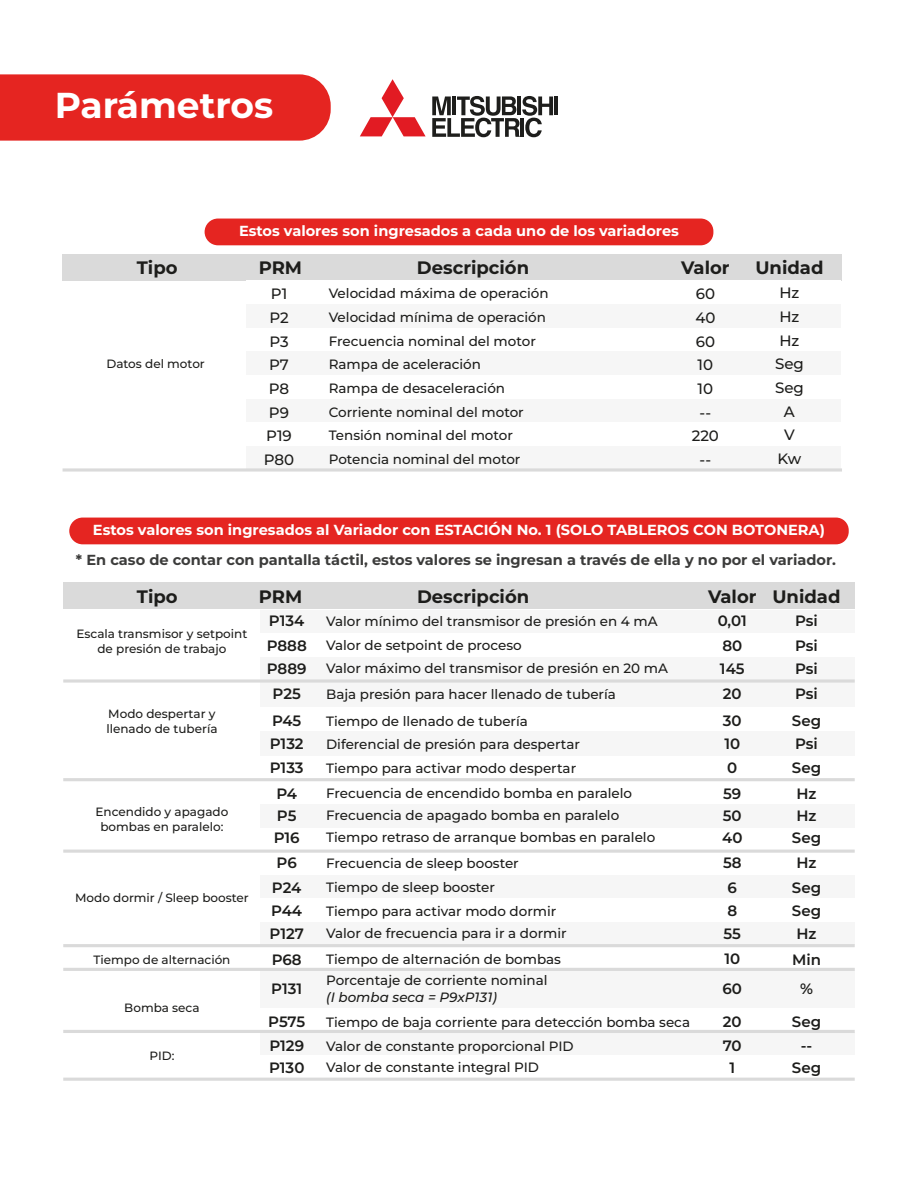
<style>
.page{position:relative;width:918px;height:1188px;background:#fff}
.page>*{position:absolute;margin:0;border:0;box-sizing:border-box;transform-origin:0 0}
.t1{font:700 36px "Montserrat";color:#fff}
.t2{font:700 18px "Montserrat";color:#1d1d1b}
.t3{font:600 15px/22.8px "Montserrat";color:#1d1d1b}
.t4{font:500 15px/23.7px "Montserrat";color:#1d1d1b;text-align:center}
.t5{font:700 14.55px "Montserrat";color:#fff}
.t6{font:700 14.55px "Montserrat";color:#3c3c3b}
.t7{font:500 13.5px/23.7px "Montserrat";color:#1d1d1b}
.t8{font:italic 500 13.5px "Montserrat";color:#1d1d1b}
.t9{font:500 12px/15px "Montserrat";color:#1d1d1b;text-align:center}
</style>
<div class="page">
<svg style="left:360px;top:79px;width:66px;height:57px"></svg>
<hr style="left:555px;top:97px;width:3px;height:18px;background:#1e1e1c">
<svg style="left:432px;top:96px;width:121px;height:41px"></svg>
<div style="left:0;top:74px;width:331px;height:67px;background:#e52521"></div>
<div style="left:63px;top:582px;width:792px;height:27px;background:#dadada"></div>
<div style="left:260px;top:804px;width:595px;height:23px;background:#f6f6f6"></div>
<div style="left:260px;top:875px;width:595px;height:23px;background:#f6f6f6"></div>
<div style="left:260px;top:922px;width:595px;height:24px;background:#f6f6f6"></div>
<div style="left:260px;top:1032px;width:595px;height:24px;background:#f6f6f6"></div>
<div style="left:260px;top:968px;width:595px;height:40px;background:#f6f6f6"></div>
<div style="left:260px;top:730px;width:595px;height:26px;background:#f6f6f6"></div>
<div style="left:260px;top:681px;width:595px;height:26px;background:#f6f6f6"></div>
<div style="left:260px;top:707px;width:595px;height:24px;background:#fff"></div>
<div style="left:260px;top:657px;width:595px;height:24px;background:#f6f6f6"></div>
<div style="left:260px;top:610px;width:595px;height:24px;background:#f6f6f6"></div>
<div style="left:260px;top:633px;width:595px;height:24px;background:#fff"></div>
<div style="left:63px;top:254px;width:779px;height:27px;background:#dadada"></div>
<div style="left:246px;top:304px;width:595px;height:24px;background:#f6f6f6"></div>
<div style="left:246px;top:352px;width:595px;height:23px;background:#f6f6f6"></div>
<div style="left:246px;top:399px;width:595px;height:24px;background:#f6f6f6"></div>
<div style="left:246px;top:446px;width:595px;height:24px;background:#f6f6f6"></div>
<hr style="left:63px;top:468px;width:779px;height:4px;background:#dadada">
<hr style="left:63px;top:679px;width:792px;height:4px;background:#e4e4e4">
<hr style="left:63px;top:778px;width:792px;height:3px;background:#dadada">
<hr style="left:63px;top:850px;width:792px;height:3px;background:#dadada">
<hr style="left:63px;top:944px;width:792px;height:3px;background:#dadada">
<hr style="left:63px;top:968px;width:792px;height:3px;background:#dadada">
<hr style="left:63px;top:1030px;width:792px;height:3px;background:#dadada">
<hr style="left:63px;top:1078px;width:792px;height:3px;background:#dadada">
<div style="left:205px;top:219px;width:508px;height:26px;background:#e52521;border-radius:13px"></div>
<div style="left:69px;top:518px;width:780px;height:26px;background:#e52521;border-radius:13px"></div>
<h1 class="t1" style="left:55px;top:81px;width:220px">Parámetros</h1>
<p class="t5" style="left:239px;top:221px;width:441px">Estos valores son ingresados a cada uno de los variadores</p>
<h2 class="t2" style="left:137px;top:256px;width:42px">Tipo</h2>
<h2 class="t2" style="left:259px;top:256px;width:45px">PRM</h2>
<h2 class="t2" style="left:417px;top:256px;width:114px">Descripción</h2>
<h2 class="t2" style="left:681px;top:256px;width:50px">Valor</h2>
<h2 class="t2" style="left:755px;top:256px;width:70px">Unidad</h2>
<p class="t4" style="left:264px;top:282px;width:32px">P1<br>P2<br>P3<br>P7<br>P8<br>P9<br>P19<br>P80</p>
<p class="t4" style="left:692px;top:282px;width:29px">60<br>40<br>60<br>10<br>10 --<br>220 --</p>
<p class="t4" style="left:775px;top:281px;width:30px">Hz<br>Hz<br>Hz<br>Seg<br>Seg<br>A<br>V<br>Kw</p>
<p class="t7" style="left:329px;top:281px;width:221px">Velocidad máxima de operación<br>Velocidad mínima de operación<br>Frecuencia nominal del motor<br>Rampa de aceleración<br>Rampa de desaceleración<br>Corriente nominal del motor<br>Tensión nominal del motor<br>Potencia nominal del motor</p>
<p class="t9" style="left:106px;top:356px;width:100px">Datos del motor</p>
<p class="t5" style="left:93px;top:520px;width:734px">Estos valores son ingresados al Variador con ESTACIÓN No. 1 (SOLO TABLEROS CON BOTONERA)</p>
<p class="t6" style="left:76px;top:550px;width:762px">* En caso de contar con pantalla táctil, estos valores se ingresan a través de ella y no por el variador.</p>
<h2 class="t2" style="left:137px;top:585px;width:42px">Tipo</h2>
<h2 class="t2" style="left:259px;top:585px;width:45px">PRM</h2>
<h2 class="t2" style="left:417px;top:585px;width:114px">Descripción</h2>
<h2 class="t2" style="left:708px;top:585px;width:134px">Valor Unidad</h2>
<p class="t9" style="left:77px;top:626px;width:172px">Escala transmisor y setpoint de presión de trabajo</p>
<p class="t9" style="left:106px;top:706px;width:113px;text-align:left">Modo despertar y llenado de tubería</p>
<p class="t9" style="left:96px;top:804px;width:134px">Encendido y apagado bombas en paralelo:</p>
<p class="t9" style="left:75px;top:890px;width:175px">Modo dormir / Sleep booster</p>
<p class="t9" style="left:93px;top:952px;width:139px">Tiempo de alternación</p>
<p class="t9" style="left:124px;top:1000px;width:77px">Bomba seca</p>
<p class="t9" style="left:150px;top:1048px;width:26px">PID:</p>
<p class="t3" style="left:269px;top:609px;width:37px">P134</p>
<p class="t3" style="left:267px;top:634px;width:42px">P888</p>
<p class="t3" style="left:267px;top:657px;width:41px">P889</p>
<p class="t3" style="left:273px;top:682px;width:30px">P25</p>
<p class="t3" style="left:272px;top:709px;width:31px">P45</p>
<p class="t3" style="left:270px;top:732px;width:35px">P132</p>
<p class="t3" style="left:270px;top:756px;width:35px">P133</p>
<p class="t3" style="left:276px;top:782px;width:22px">P4<br>P5</p>
<p class="t3" style="left:277px;top:851px;width:22px">P6</p>
<p class="t3" style="left:274px;top:826px;width:28px">P16</p>
<p class="t3" style="left:272px;top:876px;width:31px">P24</p>
<p class="t3" style="left:271px;top:899px;width:32px">P44</p>
<p class="t3" style="left:269px;top:920px;width:36px;line-height:26px">P127<br>P68</p>
<p class="t3" style="left:271px;top:977px;width:33px">P131</p>
<p class="t3" style="left:268px;top:1010px;width:38px">P575</p>
<p class="t3" style="left:269px;top:1034px;width:36px">P129</p>
<p class="t3" style="left:269px;top:1056px;width:37px">P130</p>
<p class="t7" style="left:326px;top:609px;width:333px">Valor mínimo del transmisor de presión en 4 mA</p>
<p class="t7" style="left:326px;top:633px;width:197px">Valor de setpoint de proceso</p>
<p class="t7" style="left:326px;top:656px;width:343px">Valor máximo del transmisor de presión en 20 mA</p>
<p class="t7" style="left:326px;top:682px;width:291px">Baja presión para hacer llenado de tubería</p>
<p class="t7" style="left:326px;top:709px;width:203px">Tiempo de llenado de tubería</p>
<p class="t7" style="left:326px;top:732px;width:255px">Diferencial de presión para despertar</p>
<p class="t7" style="left:326px;top:756px;width:252px">Tiempo para activar modo despertar</p>
<p class="t7" style="left:326px;top:781px;width:308px">Frecuencia de encendido bomba en paralelo</p>
<p class="t7" style="left:326px;top:803px;width:295px">Frecuencia de apagado bomba en paralelo</p>
<p class="t7" style="left:326px;top:851px;width:194px">Frecuencia de sleep booster</p>
<p class="t7" style="left:326px;top:825px;width:331px">Tiempo retraso de arranque bombas en paralelo</p>
<p class="t7" style="left:326px;top:875px;width:170px">Tiempo de sleep booster</p>
<p class="t7" style="left:326px;top:899px;width:232px">Tiempo para activar modo dormir</p>
<p class="t7" style="left:326px;top:921px;width:242px">Valor de frecuencia para ir a dormir</p>
<p class="t7" style="left:326px;top:947px;width:236px">Tiempo de alternación de bombas</p>
<p class="t7" style="left:326px;top:968px;width:223px">Porcentaje de corriente nominal</p>
<p class="t8" style="left:326px;top:988px;width:172px">(I bomba seca = P9xP131)</p>
<p class="t7" style="left:326px;top:1010px;width:365px">Tiempo de baja corriente para detección bomba seca</p>
<p class="t7" style="left:326px;top:1035px;width:249px;line-height:21.8px">Valor de constante proporcional PID<br>Valor de constante integral PID</p>
<p class="t3" style="left:718px;top:609px;width:31px">0,01</p>
<p class="t3" style="left:722px;top:634px;width:21px">80</p>
<p class="t3" style="left:720px;top:657px;width:26px">145</p>
<p class="t3" style="left:723px;top:681px;width:20px">20</p>
<p class="t3" style="left:723px;top:709px;width:20px">30</p>
<p class="t3" style="left:724px;top:732px;width:17px">10</p>
<p class="t3" style="left:727px;top:756px;width:12px">0</p>
<p class="t3" style="left:723px;top:781px;width:20px">59<br>50</p>
<p class="t3" style="left:723px;top:851px;width:20px">58</p>
<p class="t3" style="left:722px;top:826px;width:22px">40</p>
<p class="t3" style="left:728px;top:876px;width:11px">6</p>
<p class="t3" style="left:727px;top:899px;width:11px">8</p>
<p class="t3" style="left:724px;top:920px;width:19px;line-height:25.8px">55<br>10</p>
<p class="t3" style="left:723px;top:977px;width:21px">60</p>
<p class="t3" style="left:723px;top:1010px;width:20px">20</p>
<p class="t3" style="left:723px;top:1034px;width:20px">70</p>
<p class="t3" style="left:729px;top:1056px;width:7px">1</p>
<p class="t3" style="left:795px;top:609px;width:24px">Psi</p>
<p class="t3" style="left:795px;top:634px;width:24px">Psi</p>
<p class="t3" style="left:795px;top:657px;width:24px">Psi</p>
<p class="t3" style="left:795px;top:682px;width:24px">Psi</p>
<p class="t3" style="left:792px;top:709px;width:31px">Seg</p>
<p class="t3" style="left:795px;top:732px;width:24px">Psi</p>
<p class="t3" style="left:792px;top:756px;width:31px">Seg</p>
<p class="t3" style="left:796px;top:782px;width:22px">Hz<br>Hz</p>
<p class="t3" style="left:796px;top:851px;width:22px">Hz</p>
<p class="t3" style="left:792px;top:826px;width:31px">Seg</p>
<p class="t3" style="left:792px;top:876px;width:31px">Seg</p>
<p class="t3" style="left:792px;top:899px;width:31px">Seg</p>
<p class="t3" style="left:792px;top:920px;width:30px;line-height:26px">Hz<br>Min</p>
<p class="t3" style="left:800px;top:977px;width:14px">%</p>
<p class="t3" style="left:792px;top:1010px;width:31px">Seg</p>
<p class="t3" style="left:801px;top:1034px;width:13px">--</p>
<p class="t3" style="left:792px;top:1056px;width:31px">Seg</p>
</div>
